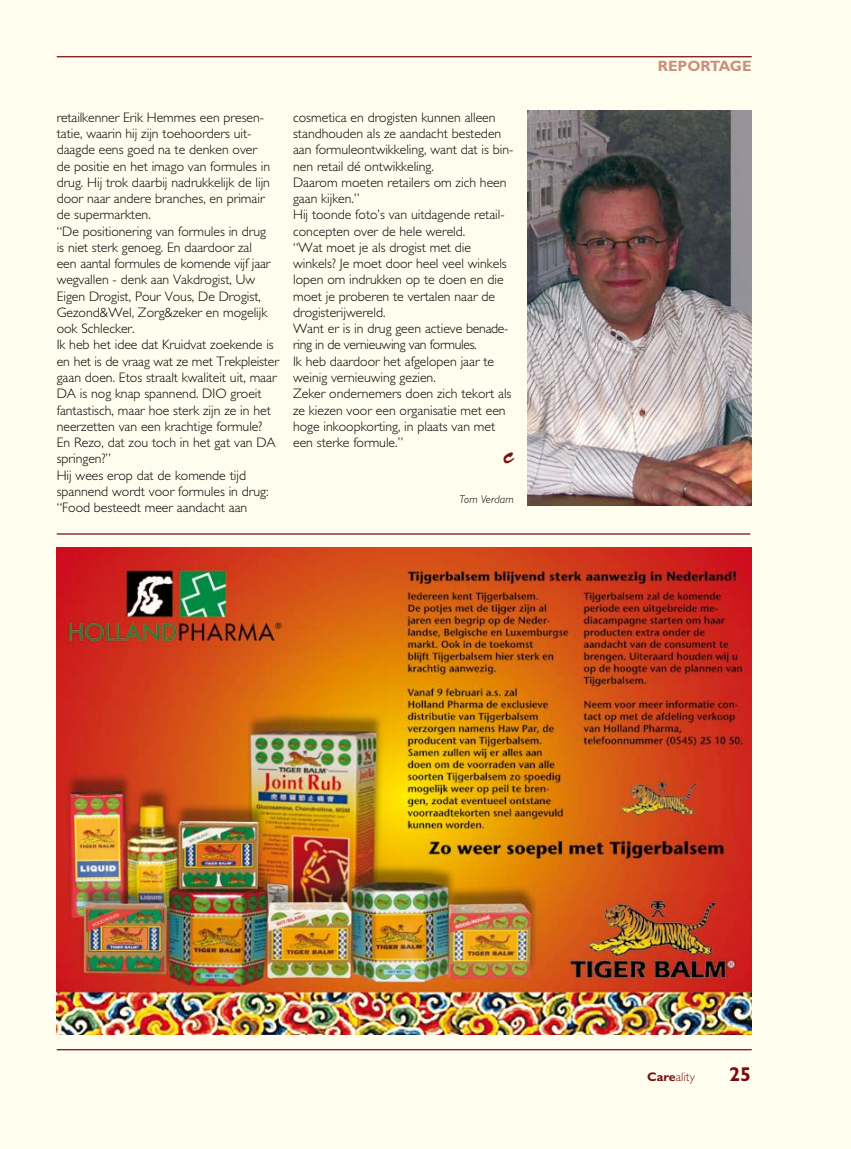
<style>
.page{position:relative;width:851px;height:1149px;background:#fff}
.page>*{position:absolute;margin:0;border:0;box-sizing:border-box;transform-origin:0 0}
.t1{font:27.5px "Brush Script Std";color:#780e11}
.t2{font:700 20px "Gill Sans";color:#780e11}
.t3{font:700 15px "Gill Sans";color:#c9917b}
.t4{font:300 13.75px/16.2px "Gill Sans";color:#000}
.t5{font:300 12.5px "Gill Sans";color:#780e11}
.t6{font:italic 300 11.25px "Gill Sans";letter-spacing:.01em;color:#000}
.s1{font-weight:700}
</style>
<div class="page">
<div style="left:0;top:0;width:850px;height:1148px;background:#fffded"></div>
<hr style="left:57px;top:56px;width:694px;height:1px;background:#780e11">
<hr style="left:57px;top:1048px;width:694px;height:1px;background:#780e11">
<img style="left:57px;top:547px;width:694px;height:487px">
<img style="left:527px;top:111px;width:224px;height:395px">
<hr style="left:57px;top:533px;width:693px;height:1px;background:#780e11">
<p class="t4" style="left:57px;top:109px;width:224px">retailkenner Erik Hemmes een presen&shy;tatie, waarin hij zijn toehoorders uit&shy;daagde eens goed na te denken over<br>de positie en het imago van formules in drug. Hij trok daarbij nadrukkelijk de lijn door naar andere branches, en primair de supermarkten.<br>“De positionering van formules in drug<br>is niet sterk genoeg. En daardoor zal<br>een aantal formules de komende vijf jaar wegvallen - denk aan Vakdrogist, Uw Eigen Drogist, Pour Vous, De Drogist, Gezond&amp;Wel, Zorg&amp;zeker en mogelijk ook Schlecker.<br>Ik heb het idee dat Kruidvat zoekende is en het is de vraag wat ze met Trekpleister gaan doen. Etos straalt kwaliteit uit, maar DA is nog knap spannend. DIO groeit fantastisch, maar hoe sterk zijn ze in het neerzetten van een krachtige formule?<br>En Rezo, dat zou toch in het gat van DA springen?”<br>Hij wees erop dat de komende tijd spannend wordt voor formules in drug: “Food besteedt meer aandacht aan</p>
<p class="t4" style="left:293px;top:109px;width:222px">cosmetica en drogisten kunnen alleen standhouden als ze aandacht besteden aan formuleontwikkeling, want dat is bin&shy;nen retail dé ontwikkeling.<br>Daarom moeten retailers om zich heen gaan kijken.”<br>Hij toonde foto’s van uitdagende retail&shy;concepten over de hele wereld.<br>“Wat moet je als drogist met die winkels? Je moet door heel veel winkels lopen om indrukken op te doen en die moet je proberen te vertalen naar de drogisterijwereld.<br>Want er is in drug geen actieve benade&shy;ring in de vernieuwing van formules.<br>Ik heb daardoor het afgelopen jaar te weinig vernieuwing gezien.<br>Zeker ondernemers doen zich tekort als ze kiezen voor een organisatie met een hoge inkoopkorting, in plaats van met een sterke formule.”</p>
<h1 class="t1" style="left:503px;top:439px;width:11px">c</h1>
<p class="t6" style="left:459px;top:492px;width:56px">Tom Verdam</p>
<p class="t3" style="left:657px;top:57px;width:95px">REPORTAGE</p>
<p class="t5" style="left:647px;top:1069px;width:49px"><span class="s1">Care</span>ality</p>
<h2 class="t2" style="left:729px;top:1062px;width:24px">25</h2>
</div>
